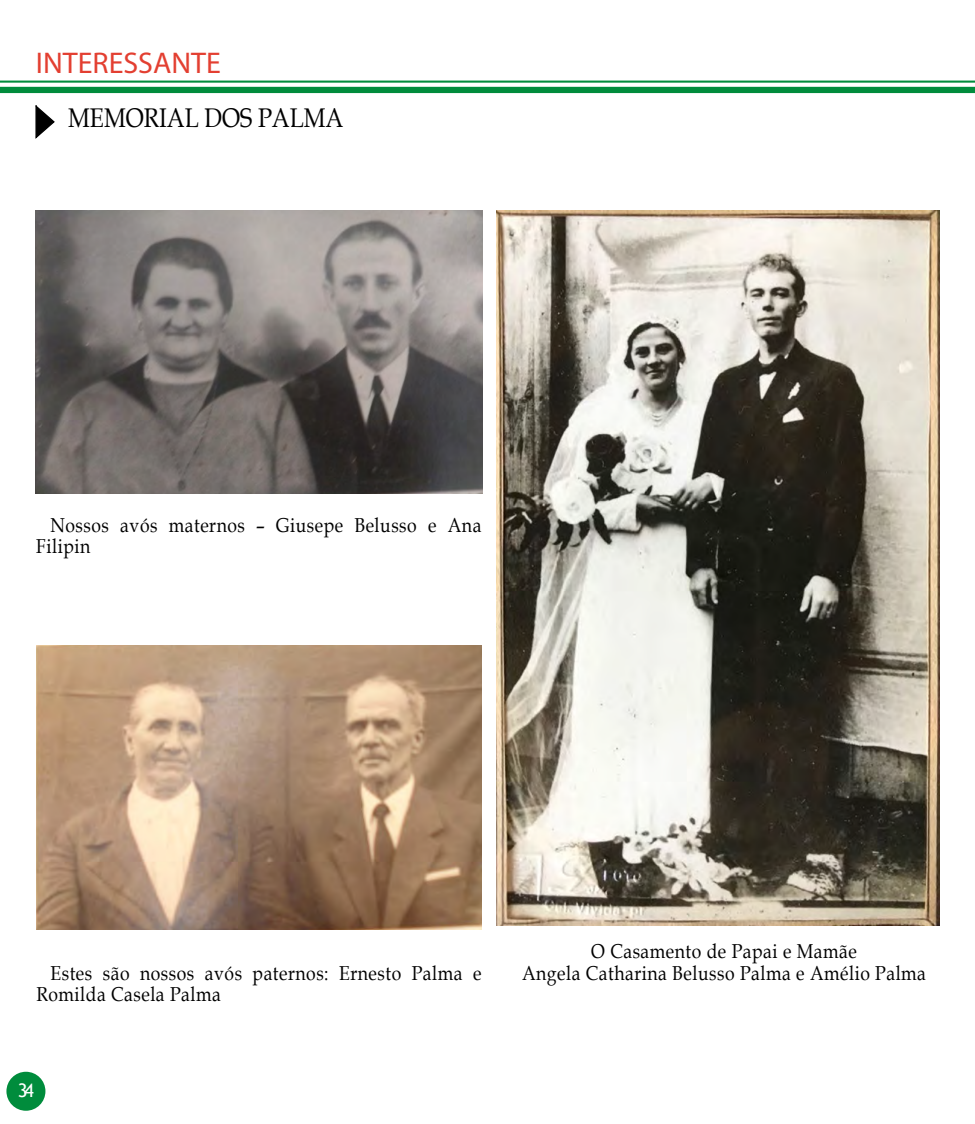
<style>
.page{position:relative;width:975px;height:1124px;background:#fff}
.page>*{position:absolute;margin:0;border:0;box-sizing:border-box;transform-origin:0 0}
.t1{font:30px "Myriad Pro";color:#e33f31}
.t2{font:27px "Book Antiqua";color:#000;scale:.85 1}
.t3{font:20.12px/21.2px "Book Antiqua";letter-spacing:.03em;color:#000;scale:.87 1}
.t4{font:18.75px "Trebuchet MS";color:#fff}
</style>
<div class="page">
<img style="left:35px;top:210px;width:447px;height:283px">
<img style="left:36px;top:645px;width:445px;height:283px">
<img style="left:496px;top:210px;width:443px;height:715px">
<svg style="left:35px;top:105px;width:20px;height:34px"></svg>
<div style="left:6px;top:1071px;width:39px;height:39px;background:#008c3c;border-radius:50%"></div>
<hr style="left:0;top:81px;width:974px;height:2px;background:#008c3c">
<div style="left:0;top:87px;width:974px;height:6px;background:#008c3c"></div>
<h1 class="t1" style="left:36px;top:44px;width:186px">INTERESSANTE</h1>
<h2 class="t2" style="left:68px;top:99px;width:325px">MEMORIAL DOS PALMA</h2>
<p class="t3" style="left:36px;top:514px;width:513px;text-indent:14px">Nossos avós maternos – Giusepe Belusso e Ana<br>Filipin</p>
<p class="t3" style="left:36px;top:961px;width:513px;text-indent:14px">Estes são nossos avós paternos: Ernesto Palma e<br>Romilda Casela Palma</p>
<p class="t4" style="left:18px;top:1078px;width:18px">34</p>
<p class="t3" style="left:522px;top:940px;width:466px;text-align:center">O Casamento de Papai e Mamãe<br>Angela Catharina Belusso Palma e Amélio Palma</p>
</div>
